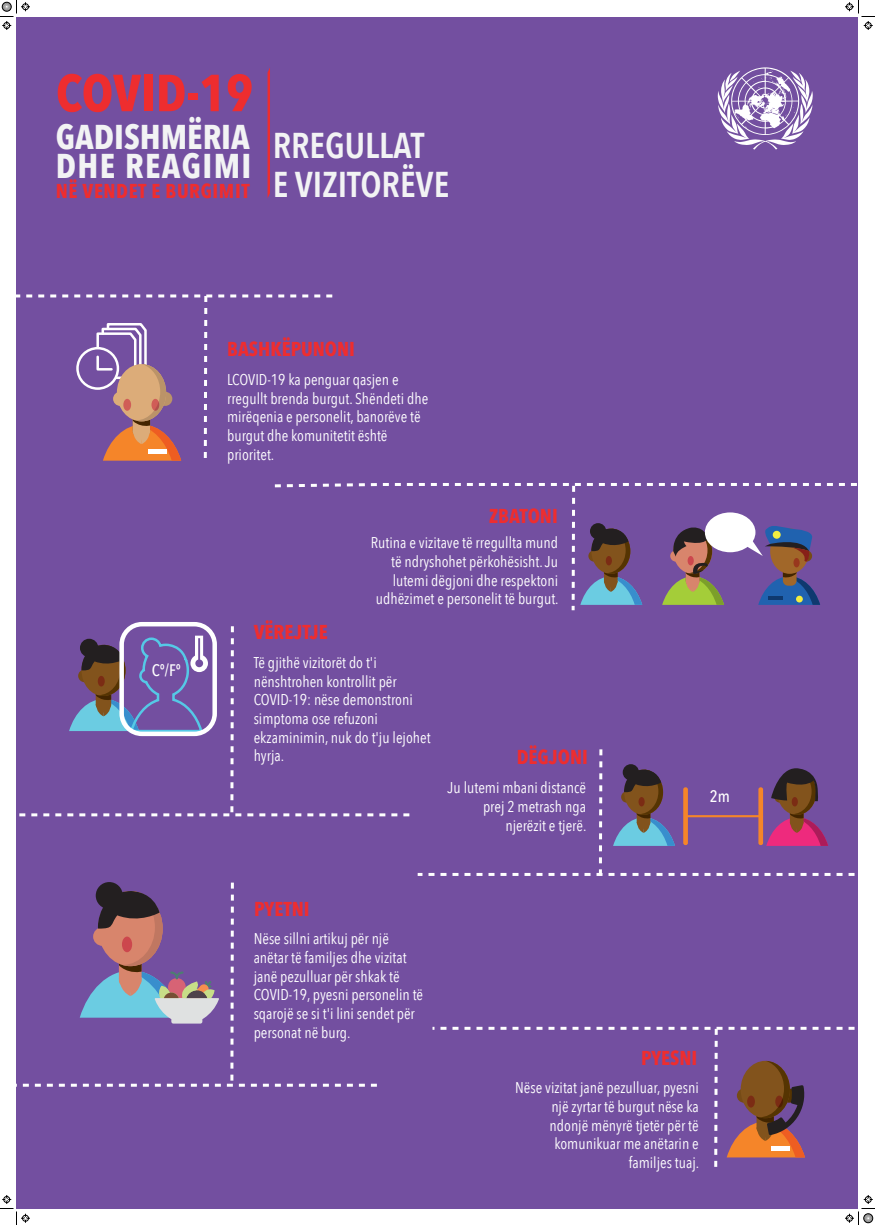
<style>
.page{position:relative;width:875px;height:1225px;background:#fff}
.page>*{position:absolute;margin:0;border:0;box-sizing:border-box;transform-origin:0 0}
.t1{font:700 51.55px "Avenir Next Condensed";color:#ee2d2f}
.t2{font:600 35.85px/39.5px "Avenir Next Condensed";color:#f2f3f4}
.t3{font:700 34.35px/29.4px "Avenir Next Condensed";color:#f2f3f4}
.t4{font:700 20.05px "Avenir Next Condensed";color:#ee2d2f}
.t5{font:700 20.05px "Avenir Next Condensed";letter-spacing:.03em;color:#ee2d2f}
.t6{font:500 16.6px "Avenir Next Condensed";color:#fff}
.t7{font:15.6px/18.7px "Avenir Next Condensed";color:#fff;text-align:right}
</style>
<div class="page">
<div style="left:16px;top:17px;width:842px;height:1191px;background:#734fa0"></div>
<svg style="left:274px;top:483px;width:583px;height:128px"></svg>
<div style="left:773px;top:531px;width:8px;height:8px;background:#f3ed40;border-radius:50%"></div>
<svg style="left:418px;top:749px;width:437px;height:127px"></svg>
<svg style="left:432px;top:1026px;width:423px;height:141px"></svg>
<svg style="left:16px;top:294px;width:316px;height:167px"></svg>
<svg style="left:16px;top:882px;width:361px;height:205px"></svg>
<svg style="left:19px;top:623px;width:390px;height:193px"></svg>
<svg style="left:268px;top:68px;width:2px;height:129px"></svg>
<svg style="left:718px;top:67px;width:95px;height:83px"></svg>
<svg style="left:0;top:1195px;width:30px;height:30px"></svg>
<svg style="left:845px;top:0;width:30px;height:30px"></svg>
<svg style="left:0;top:0;width:30px;height:30px"></svg>
<svg style="left:845px;top:1195px;width:30px;height:30px"></svg>
<h1 class="t1" style="left:56px;top:62px;width:199px">COVID-19</h1>
<h3 class="t3" style="left:56px;top:122px;width:197px">GADISHMËRIA<br>DHE REAGIMI</h3>
<p class="t5" style="left:56px;top:178px;width:195px">NË VENDET E BURGIMIT</p>
<h2 class="t2" style="left:273px;top:125px;width:178px">RREGULLAT<br>E VIZITORËVE</h2>
<p class="t4" style="left:227px;top:337px;width:129px">BASHKËPUNONI</p>
<p class="t7" style="left:227px;top:369px;width:203px;text-align:left">LCOVID-19 ka penguar qasjen e rregullt brenda burgut. Shëndeti dhe mirëqenia e personelit, banorëve të burgut dhe komunitetit është prioritet.</p>
<p class="t6" style="left:152px;top:660px;width:31px">Cº/Fº</p>
<p class="t4" style="left:489px;top:504px;width:70px">ZBATONI</p>
<p class="t7" style="left:371px;top:533px;width:189px">Rutina e vizitave të rregullta mund të ndryshohet përkohësisht. Ju lutemi dëgjoni dhe respektoni udhëzimet e personelit të burgut.</p>
<p class="t4" style="left:254px;top:620px;width:76px">VËREJTJE</p>
<p class="t7" style="left:254px;top:652px;width:178px;text-align:left">Të gjithë vizitorët do t'i nënshtrohen kontrollit për<br>COVID-19: nëse demonstroni simptoma ose refuzoni ekzaminimin, nuk do t'ju lejohet hyrja.</p>
<p class="t4" style="left:517px;top:745px;width:73px">DËGJONI</p>
<p class="t7" style="left:448px;top:778px;width:140px">Ju lutemi mbani distancë prej 2 metrash nga njerëzit e tjerë.</p>
<p class="t6" style="left:710px;top:786px;width:22px">2m</p>
<p class="t4" style="left:254px;top:896px;width:57px">PYETNI</p>
<p class="t7" style="left:254px;top:929px;width:171px;text-align:left">Nëse sillni artikuj për një anëtar të familjes dhe vizitat janë pezulluar për shkak të<br>COVID-19, pyesni personelin të sqarojë se si t'i lini sendet për personat në burg.</p>
<p class="t4" style="left:641px;top:1045px;width:58px">PYESNI</p>
<p class="t7" style="left:515px;top:1078px;width:186px">Nëse vizitat janë pezulluar, pyesni një zyrtar të burgut nëse ka ndonjë mënyrë tjetër për të komunikuar me anëtarin e familjes tuaj.</p>
</div>
